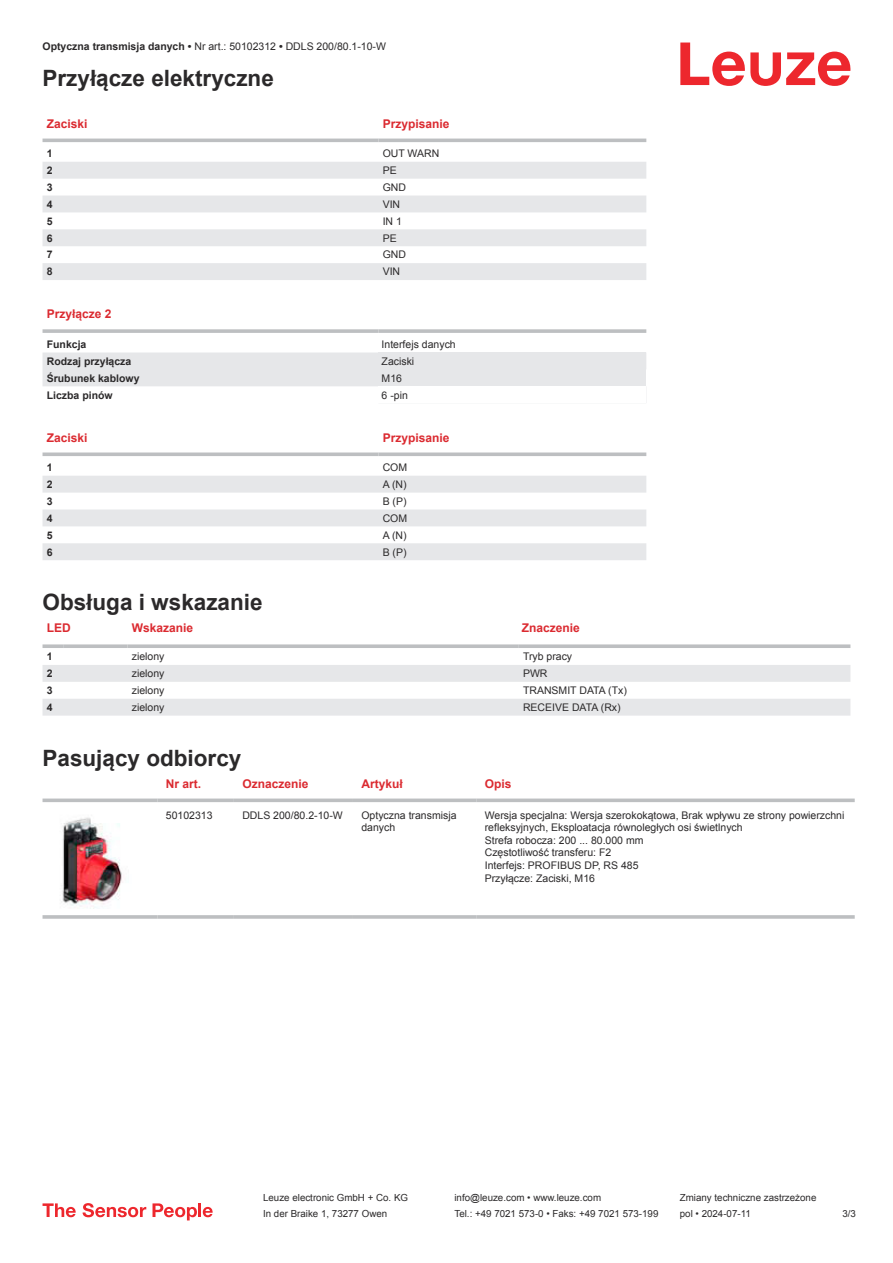
<style>
.page{position:relative;width:893px;height:1263px;background:#fff}
.page>*{position:absolute;margin:0;border:0;box-sizing:border-box;transform-origin:0 0}
.t1{font:700 22.5px "Arial";color:#2b292a}
.t2{font:700 12px "Arial";color:#db2a30}
.t3{font:10.5px/12.6px "Arial";color:#2b292a}
.t4{font:700 10.5px "Arial";color:#2b292a}
.t5{font:9.75px "Arial";color:#2b292a}
.s1{font-weight:700}
</style>
<div class="page">
<svg style="left:680px;top:43px;width:170px;height:43px"></svg>
<svg style="left:43px;top:138px;width:603px;height:1px"></svg>
<svg style="left:43px;top:162px;width:603px;height:118px;fill:#e6e7e9"></svg>
<hr style="left:43px;top:139px;width:335px;height:3px;background:#bdbfc1">
<hr style="left:378px;top:139px;width:268px;height:3px;background:#bdbfc1">
<div style="left:43px;top:352px;width:335px;height:34px;background:#e6e7e9"></div>
<svg style="left:43px;top:329px;width:335px;height:4px"></svg>
<svg style="left:378px;top:329px;width:268px;height:4px"></svg>
<div style="left:378px;top:352px;width:268px;height:17px;background:#e6e7e9"></div>
<div style="left:378px;top:369px;width:268px;height:17px;background:#e6e7e9"></div>
<svg style="left:43px;top:476px;width:603px;height:84px;fill:#e6e7e9"></svg>
<svg style="left:43px;top:452px;width:335px;height:4px"></svg>
<svg style="left:378px;top:452px;width:268px;height:4px"></svg>
<svg style="left:43px;top:665px;width:807px;height:51px"></svg>
<svg style="left:43px;top:644px;width:21px;height:4px"></svg>
<svg style="left:64px;top:644px;width:64px;height:4px"></svg>
<svg style="left:128px;top:644px;width:391px;height:4px;background:#c4c6c7"></svg>
<svg style="left:519px;top:644px;width:331px;height:4px"></svg>
<svg style="left:43px;top:798px;width:114px;height:4px"></svg>
<svg style="left:157px;top:798px;width:77px;height:4px"></svg>
<svg style="left:234px;top:798px;width:119px;height:4px"></svg>
<svg style="left:353px;top:798px;width:123px;height:4px"></svg>
<svg style="left:476px;top:798px;width:379px;height:4px;background:#c6c7c9"></svg>
<hr style="left:43px;top:915px;width:114px;height:4px;background:#bdbfc1">
<hr style="left:157px;top:915px;width:77px;height:4px;background:#c7c9cb">
<hr style="left:234px;top:915px;width:119px;height:4px;background:#bdbfc1">
<hr style="left:353px;top:915px;width:123px;height:4px;background:#bdbfc1">
<hr style="left:476px;top:915px;width:379px;height:4px;background:#c7c9cb">
<img style="left:62px;top:817px;width:60px;height:92px">
<svg style="left:43px;top:1203px;width:33px;height:14px"></svg>
<svg style="left:83px;top:1203px;width:63px;height:14px"></svg>
<svg style="left:153px;top:1203px;width:44px;height:17px"></svg>
<hr style="left:198px;top:1203px;width:3px;height:14px;background:#ed272d">
<svg style="left:203px;top:1207px;width:10px;height:10px"></svg>
<p class="t3" style="left:43px;top:41px;width:345px"><span class="s1">Optyczna transmisja danych •</span> Nr art.: 50102312 <span class="s1">•</span> DDLS 200/80.1-10-W</p>
<h1 class="t1" style="left:43px;top:63px;width:233px">Przyłącze elektryczne</h1>
<p class="t2" style="left:47px;top:115px;width:42px">Zaciski</p>
<p class="t2" style="left:383px;top:119px;width:68px">Przypisanie</p>
<p class="t4" style="left:47px;top:146px;width:7px">1</p>
<p class="t3" style="left:383px;top:147px;width:58px">OUT WARN</p>
<p class="t4" style="left:47px;top:163px;width:7px">2</p>
<p class="t3" style="left:383px;top:165px;width:16px">PE</p>
<p class="t4" style="left:47px;top:180px;width:7px">3</p>
<p class="t3" style="left:383px;top:181px;width:25px">GND</p>
<p class="t4" style="left:47px;top:197px;width:7px">4</p>
<p class="t3" style="left:383px;top:199px;width:19px">VIN</p>
<p class="t4" style="left:47px;top:214px;width:7px">5</p>
<p class="t3" style="left:383px;top:216px;width:21px">IN 1</p>
<p class="t4" style="left:47px;top:230px;width:7px">6</p>
<p class="t3" style="left:383px;top:232px;width:16px">PE</p>
<p class="t4" style="left:47px;top:247px;width:7px">7</p>
<p class="t3" style="left:383px;top:248px;width:25px">GND</p>
<p class="t4" style="left:47px;top:264px;width:7px">8</p>
<p class="t3" style="left:383px;top:266px;width:19px">VIN</p>
<p class="t2" style="left:47px;top:306px;width:66px">Przyłącze 2</p>
<p class="t4" style="left:47px;top:337px;width:41px">Funkcja</p>
<p class="t3" style="left:382px;top:338px;width:76px">Interfejs danych</p>
<p class="t4" style="left:47px;top:354px;width:86px">Rodzaj przyłącza</p>
<p class="t3" style="left:382px;top:355px;width:34px">Zaciski</p>
<p class="t4" style="left:47px;top:370px;width:94px">Śrubunek kablowy</p>
<p class="t3" style="left:382px;top:372px;width:22px">M16</p>
<p class="t4" style="left:47px;top:387px;width:67px">Liczba pinów</p>
<p class="t3" style="left:382px;top:388px;width:28px">6 -pin</p>
<p class="t2" style="left:47px;top:429px;width:42px">Zaciski</p>
<p class="t2" style="left:383px;top:433px;width:68px">Przypisanie</p>
<p class="t4" style="left:47px;top:460px;width:7px">1</p>
<p class="t3" style="left:383px;top:461px;width:26px">COM</p>
<p class="t4" style="left:47px;top:477px;width:7px">2</p>
<p class="t3" style="left:383px;top:478px;width:25px">A (N)</p>
<p class="t4" style="left:47px;top:494px;width:7px">3</p>
<p class="t3" style="left:383px;top:495px;width:25px">B (P)</p>
<p class="t4" style="left:47px;top:511px;width:7px">4</p>
<p class="t3" style="left:383px;top:512px;width:26px">COM</p>
<p class="t4" style="left:47px;top:527px;width:7px">5</p>
<p class="t3" style="left:383px;top:528px;width:25px">A (N)</p>
<p class="t4" style="left:47px;top:544px;width:7px">6</p>
<p class="t3" style="left:383px;top:545px;width:25px">B (P)</p>
<h1 class="t1" style="left:43px;top:587px;width:222px">Obsługa i wskazanie</h1>
<p class="t2" style="left:47px;top:620px;width:25px">LED</p>
<p class="t2" style="left:132px;top:620px;width:63px">Wskazanie</p>
<p class="t2" style="left:522px;top:623px;width:60px">Znaczenie</p>
<p class="t4" style="left:47px;top:649px;width:7px">1</p>
<p class="t3" style="left:132px;top:650px;width:34px">zielony</p>
<p class="t3" style="left:523px;top:651px;width:51px">Tryb pracy</p>
<p class="t4" style="left:47px;top:666px;width:7px">2</p>
<p class="t3" style="left:132px;top:667px;width:34px">zielony</p>
<p class="t3" style="left:523px;top:668px;width:26px">PWR</p>
<p class="t4" style="left:47px;top:683px;width:7px">3</p>
<p class="t3" style="left:132px;top:684px;width:34px">zielony</p>
<p class="t3" style="left:523px;top:684px;width:105px">TRANSMIT DATA (Tx)</p>
<p class="t4" style="left:47px;top:700px;width:7px">4</p>
<p class="t3" style="left:132px;top:701px;width:34px">zielony</p>
<p class="t3" style="left:523px;top:701px;width:99px">RECEIVE DATA (Rx)</p>
<h1 class="t1" style="left:43px;top:742px;width:200px">Pasujący odbiorcy</h1>
<p class="t2" style="left:166px;top:779px;width:37px">Nr art.</p>
<p class="t2" style="left:242px;top:779px;width:68px">Oznaczenie</p>
<p class="t2" style="left:361px;top:775px;width:43px">Artykuł</p>
<p class="t2" style="left:485px;top:779px;width:28px">Opis</p>
<p class="t3" style="left:166px;top:809px;width:48px">50102313</p>
<p class="t3" style="left:242px;top:809px;width:102px">DDLS 200/80.2-10-W</p>
<p class="t3" style="left:361px;top:808px;width:97px">Optyczna transmisja danych</p>
<p class="t3" style="left:485px;top:808px;width:361px">Wersja specjalna: Wersja szerokokątowa, Brak wpływu ze strony powierzchni refleksyjnych, Eksploatacja równoległych osi świetlnych<br>Strefa robocza: 200 ... 80.000 mm<br>Częstotliwość transferu: F2<br>Interfejs: PROFIBUS DP, RS 485<br>Przyłącze: Zaciski, M16</p>
<p class="t5" style="left:263px;top:1191px;width:146px">Leuze electronic GmbH + Co. KG</p>
<p class="t5" style="left:454px;top:1191px;width:148px">info@leuze.com • www.leuze.com</p>
<p class="t5" style="left:680px;top:1191px;width:138px">Zmiany techniczne zastrzeżone</p>
<p class="t5" style="left:263px;top:1207px;width:126px">In der Braike 1, 73277 Owen</p>
<p class="t5" style="left:454px;top:1207px;width:205px">Tel.: +49 7021 573-0 • Faks: +49 7021 573-199</p>
<p class="t5" style="left:680px;top:1207px;width:72px">pol • 2024-07-11</p>
<p class="t5" style="left:842px;top:1210px;width:15px">3 /3</p>
</div>
